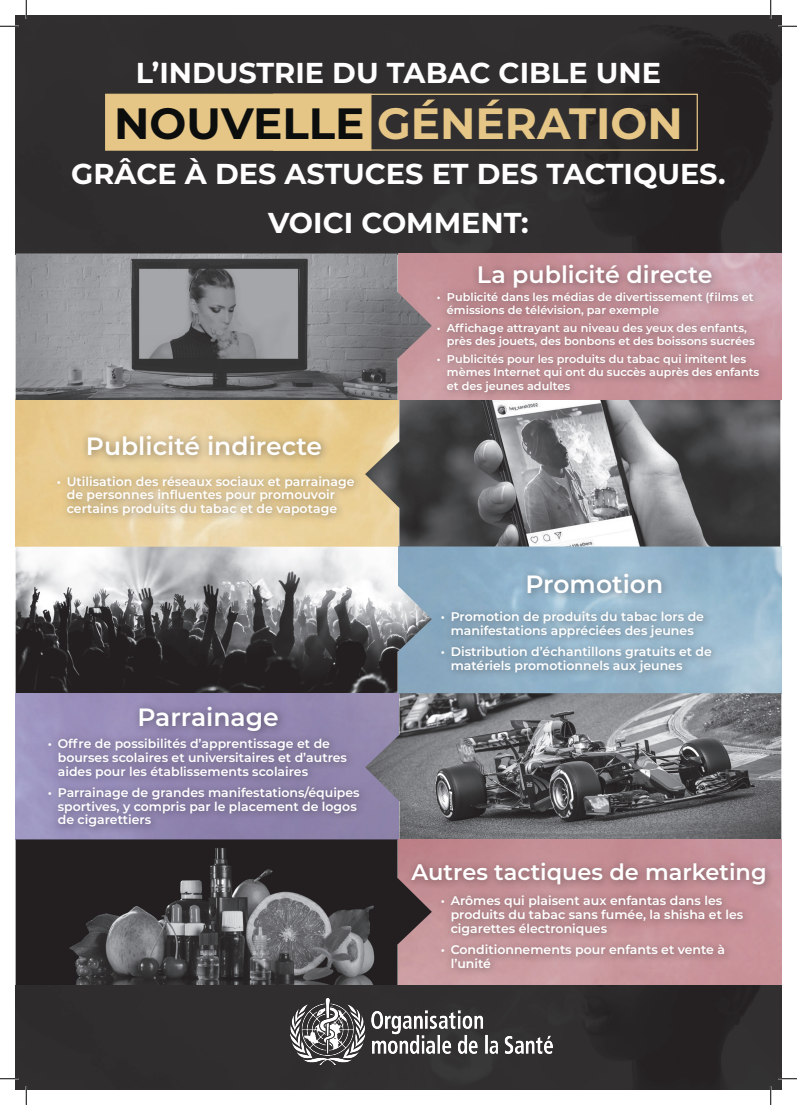
<style>
.page{position:relative;width:797px;height:1105px;background:#fff}
.page>*{position:absolute;margin:0;border:0;box-sizing:border-box;transform-origin:0 0}
.t1{font:700 43.75px "Montserrat";color:#e5c686}
.t2{font:700 28.75px "Montserrat";color:#fff}
.t3{font:600 25px "Montserrat";color:#fff}
.t4{font:600 23.75px "Montserrat";color:#fff}
.t5{font:600 22.5px "Montserrat";color:#fff}
.t6{font:600 12.5px/13.8px "Montserrat";color:#fff}
.t7{font:600 11.25px/13.5px "Montserrat";color:#fff}
.s1{color:#0c0e0e}
</style>
<div class="page">
<img style="left:16px;top:16px;width:765px;height:237px">
<img style="left:16px;top:547px;width:416px;height:146px">
<img style="left:365px;top:693px;width:416px;height:146px">
<img style="left:432px;top:839px;width:349px;height:147px">
<img style="left:16px;top:839px;width:416px;height:147px">
<img style="left:16px;top:253px;width:416px;height:147px">
<img style="left:365px;top:400px;width:415px;height:146px">
<img style="left:16px;top:986px;width:765px;height:103px">
<div style="left:105px;top:94px;width:266px;height:57px;background:#e5c686;border:1px solid #e5c686"></div>
<div style="left:273px;top:94px;width:425px;height:57px;border:1px solid #e5c686"></div>
<div style="left:471px;top:258px;width:250px;height:39px;background:#231f20;opacity:.5"></div>
<div style="left:431px;top:285px;width:337px;height:116px;background:#231f20;opacity:.5"></div>
<div style="left:520px;top:566px;width:151px;height:36px;background:#231f20;opacity:.5"></div>
<div style="left:434px;top:605px;width:286px;height:76px;background:#231f20;opacity:.5"></div>
<div style="left:405px;top:856px;width:369px;height:38px;background:#231f20;opacity:.5"></div>
<div style="left:434px;top:888px;width:318px;height:89px;background:#231f20;opacity:.5"></div>
<div style="left:81px;top:429px;width:249px;height:36px;background:#231f20;opacity:.5"></div>
<div style="left:51px;top:469px;width:312px;height:55px;background:#231f20;opacity:.5"></div>
<div style="left:42px;top:731px;width:326px;height:105px;background:#231f20;opacity:.5"></div>
<div style="left:132px;top:699px;width:155px;height:41px;background:#231f20;opacity:.5"></div>
<img style="left:291px;top:999px;width:261px;height:66px">
<svg style="left:0;top:25px;width:19px;height:2px"></svg>
<svg style="left:778px;top:25px;width:19px;height:2px"></svg>
<svg style="left:0;top:1078px;width:19px;height:1px"></svg>
<svg style="left:778px;top:1078px;width:19px;height:1px"></svg>
<svg style="left:25px;top:0;width:2px;height:19px"></svg>
<svg style="left:25px;top:1086px;width:2px;height:19px"></svg>
<svg style="left:770px;top:0;width:1px;height:19px"></svg>
<svg style="left:770px;top:1086px;width:1px;height:19px"></svg>
<p class="t2" style="left:136px;top:52px;width:527px">L’INDUSTRIE DU TABAC CIBLE UNE</p>
<p class="t1" style="left:114px;top:92px;width:570px"><span class="s1">NOUVELLE</span> GÉNÉRATION</p>
<p class="t2" style="left:71px;top:153px;width:656px">GRÂCE À DES ASTUCES ET DES TACTIQUES.</p>
<p class="t2" style="left:268px;top:202px;width:262px">VOICI COMMENT:</p>
<p class="t4" style="left:477px;top:258px;width:237px">La publicité directe</p>
<p class="t7" style="left:447px;top:290px;width:308px;text-indent:-10px">• Publicité dans les médias de divertissement (films et émissions de télévision, par exemple</p>
<p class="t7" style="left:447px;top:320px;width:309px;text-indent:-10px">• Affichage attrayant au niveau des yeux des enfants, près des jouets, des bonbons et des boissons sucrées</p>
<p class="t7" style="left:447px;top:351px;width:314px;text-indent:-10px">• Publicités pour les produits du tabac qui imitent les mèmes Internet qui ont du succès auprès des enfants et des jeunes adultes</p>
<p class="t3" style="left:86px;top:429px;width:238px">Publicité indirecte</p>
<p class="t6" style="left:67px;top:474px;width:289px;text-indent:-10px">• Utilisation des réseaux sociaux et parrainage de personnes influentes pour promouvoir certains produits du tabac et de vapotage</p>
<p class="t3" style="left:137px;top:699px;width:143px">Parrainage</p>
<p class="t6" style="left:58px;top:736px;width:291px;text-indent:-10px">• Offre de possibilités d’apprentissage et de bourses scolaires et universitaires et d’autres aides pour les établissements scolaires</p>
<p class="t6" style="left:58px;top:785px;width:303px;text-indent:-10px">• Parrainage de grandes manifestations/équipes sportives, y compris par le placement de logos de cigarettiers</p>
<p class="t3" style="left:525px;top:566px;width:139px">Promotion</p>
<p class="t6" style="left:440px;top:609px;width:265px;text-align:center">• Promotion de produits du tabac lors de manifestations appréciées des jeunes</p>
<p class="t6" style="left:450px;top:644px;width:263px;text-indent:-10px">• Distribution d’échantillons gratuits et de matériels promotionnels aux jeunes</p>
<p class="t5" style="left:411px;top:856px;width:356px">Autres tactiques de marketing</p>
<p class="t6" style="left:450px;top:893px;width:294px;text-indent:-10px">• Arômes qui plaisent aux enfantas dans les produits du tabac sans fumée, la shisha et les cigarettes électroniques</p>
<p class="t6" style="left:450px;top:942px;width:276px;text-indent:-10px">• Conditionnements pour enfants et vente à l’unité</p>
</div>
